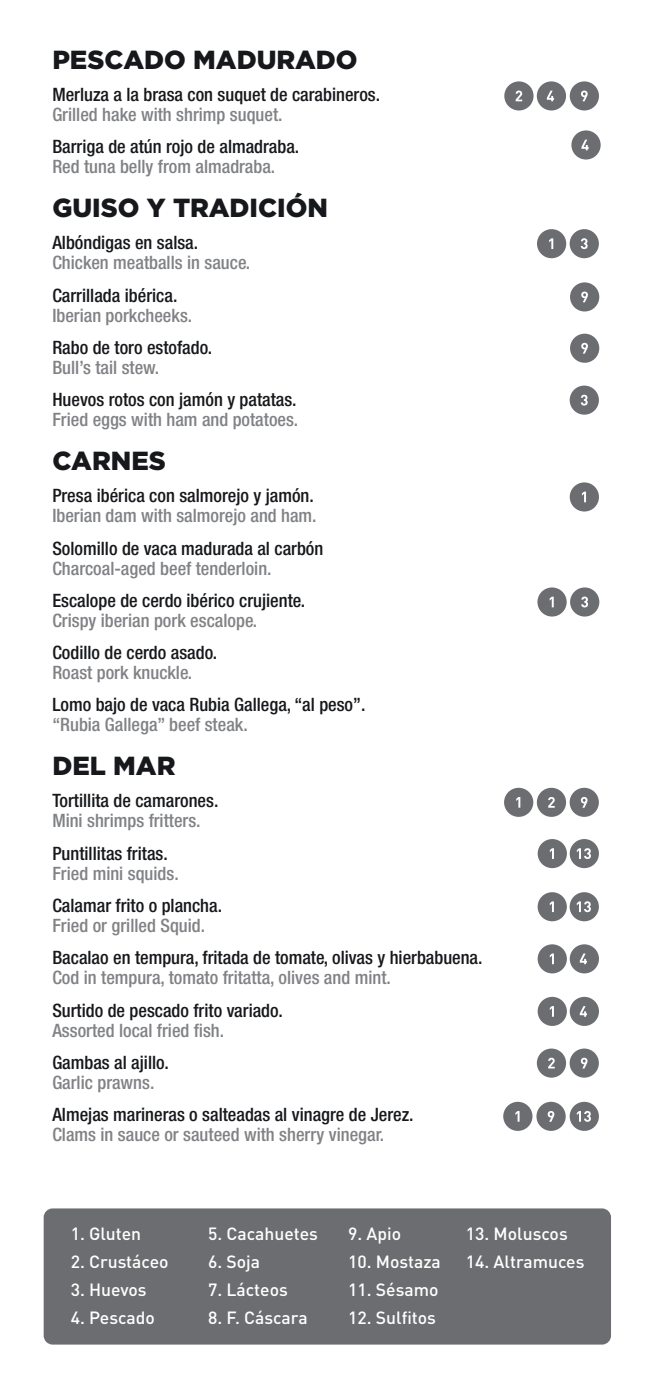
<style>
.page{position:relative;width:647px;height:1400px;background:#fff}
.page>*{position:absolute;margin:0;border:0;box-sizing:border-box;transform-origin:0 0}
.t1{font:900 26.12px "Gotham";color:#16181b}
.t2{font:500 condensed 18.5px "Helvetica Neue LT Com";color:#16181b}
.t3{font:500 condensed 18.5px "Helvetica Neue LT Com";color:#808285}
.t4{font:500 17.5px "DIN Pro";color:#fff}
</style>
<div class="page">
<div style="left:504px;top:81px;width:29px;height:29px;background:#6c6d70;border-radius:50%"></div>
<svg style="left:515px;top:91px;width:7px;height:10px"></svg>
<div style="left:536px;top:81px;width:29px;height:29px;background:#6c6d70;border-radius:50%"></div>
<svg style="left:546px;top:91px;width:7px;height:10px"></svg>
<div style="left:571px;top:130px;width:29px;height:29px;background:#6c6d70;border-radius:50%"></div>
<svg style="left:581px;top:140px;width:7px;height:10px"></svg>
<div style="left:536px;top:229px;width:30px;height:29px;background:#6c6d70;border-radius:50%"></div>
<svg style="left:549px;top:238px;width:4px;height:11px"></svg>
<div style="left:569px;top:229px;width:29px;height:29px;background:#6c6d70;border-radius:50%"></div>
<svg style="left:580px;top:238px;width:7px;height:11px"></svg>
<div style="left:569px;top:282px;width:30px;height:29px;background:#6c6d70;border-radius:50%"></div>
<svg style="left:581px;top:291px;width:6px;height:11px"></svg>
<div style="left:569px;top:333px;width:30px;height:30px;background:#6c6d70;border-radius:50%"></div>
<svg style="left:581px;top:343px;width:6px;height:10px"></svg>
<div style="left:569px;top:81px;width:29px;height:30px;background:#6c6d70;border-radius:50%"></div>
<svg style="left:581px;top:90px;width:6px;height:11px"></svg>
<div style="left:569px;top:385px;width:29px;height:29px;background:#6c6d70;border-radius:50%"></div>
<svg style="left:580px;top:394px;width:7px;height:11px"></svg>
<div style="left:569px;top:482px;width:29px;height:29px;background:#6c6d70;border-radius:50%"></div>
<svg style="left:581px;top:491px;width:4px;height:11px"></svg>
<div style="left:537px;top:587px;width:29px;height:29px;background:#6c6d70;border-radius:50%"></div>
<svg style="left:549px;top:596px;width:4px;height:11px"></svg>
<div style="left:569px;top:587px;width:30px;height:29px;background:#6c6d70;border-radius:50%"></div>
<svg style="left:581px;top:596px;width:6px;height:11px"></svg>
<div style="left:503px;top:787px;width:30px;height:29px;background:#6c6d70;border-radius:50%"></div>
<svg style="left:516px;top:797px;width:4px;height:10px"></svg>
<div style="left:536px;top:787px;width:29px;height:29px;background:#6c6d70;border-radius:50%"></div>
<svg style="left:548px;top:797px;width:6px;height:10px"></svg>
<div style="left:569px;top:787px;width:29px;height:30px;background:#6c6d70;border-radius:50%"></div>
<svg style="left:580px;top:797px;width:7px;height:10px"></svg>
<div style="left:537px;top:839px;width:29px;height:29px;background:#6c6d70;border-radius:50%"></div>
<svg style="left:549px;top:848px;width:4px;height:10px"></svg>
<div style="left:569px;top:839px;width:29px;height:29px;background:#6c6d70;border-radius:50%"></div>
<svg style="left:576px;top:848px;width:14px;height:11px"></svg>
<div style="left:537px;top:892px;width:29px;height:29px;background:#6c6d70;border-radius:50%"></div>
<svg style="left:549px;top:901px;width:4px;height:11px"></svg>
<div style="left:569px;top:892px;width:29px;height:29px;background:#6c6d70;border-radius:50%"></div>
<svg style="left:576px;top:901px;width:14px;height:11px"></svg>
<div style="left:537px;top:944px;width:29px;height:29px;background:#6c6d70;border-radius:50%"></div>
<svg style="left:549px;top:953px;width:4px;height:11px"></svg>
<div style="left:569px;top:944px;width:29px;height:29px;background:#6c6d70;border-radius:50%"></div>
<svg style="left:579px;top:953px;width:7px;height:11px"></svg>
<div style="left:537px;top:996px;width:29px;height:29px;background:#6c6d70;border-radius:50%"></div>
<svg style="left:549px;top:1006px;width:4px;height:10px"></svg>
<div style="left:569px;top:996px;width:29px;height:29px;background:#6c6d70;border-radius:50%"></div>
<svg style="left:579px;top:1006px;width:7px;height:10px"></svg>
<div style="left:536px;top:1048px;width:29px;height:29px;background:#6c6d70;border-radius:50%"></div>
<svg style="left:548px;top:1057px;width:6px;height:11px"></svg>
<div style="left:569px;top:1048px;width:29px;height:29px;background:#6c6d70;border-radius:50%"></div>
<svg style="left:580px;top:1057px;width:7px;height:11px"></svg>
<div style="left:503px;top:1101px;width:29px;height:29px;background:#6c6d70;border-radius:50%"></div>
<svg style="left:515px;top:1111px;width:4px;height:10px"></svg>
<div style="left:536px;top:1101px;width:29px;height:29px;background:#6c6d70;border-radius:50%"></div>
<svg style="left:547px;top:1111px;width:7px;height:10px"></svg>
<div style="left:569px;top:1101px;width:29px;height:29px;background:#6c6d70;border-radius:50%"></div>
<svg style="left:576px;top:1111px;width:14px;height:10px"></svg>
<div style="left:44px;top:1208px;width:566px;height:136px;background:#6c6d70;border-radius:9px"></div>
<h1 class="t1" style="left:52px;top:44px;width:306px">PESCADO MADURADO</h1>
<p class="t2" style="left:52px;top:83px;width:329px">Merluza a la brasa con suquet de carabineros.</p>
<p class="t3" style="left:52px;top:103px;width:231px">Grilled hake with shrimp suquet.</p>
<p class="t2" style="left:52px;top:136px;width:248px">Barriga de atún rojo de almadraba.</p>
<p class="t3" style="left:52px;top:156px;width:224px">Red tuna belly from almadraba.</p>
<h1 class="t1" style="left:52px;top:193px;width:277px">GUISO Y TRADICIÓN</h1>
<p class="t2" style="left:52px;top:232px;width:147px">Albóndigas en salsa.</p>
<p class="t3" style="left:52px;top:252px;width:199px">Chicken meatballs in sauce.</p>
<p class="t2" style="left:52px;top:284px;width:126px">Carrillada ibérica.</p>
<p class="t3" style="left:52px;top:304px;width:141px">Iberian porkcheeks.</p>
<p class="t2" style="left:52px;top:336px;width:161px">Rabo de toro estofado.</p>
<p class="t3" style="left:52px;top:356px;width:108px">Bull’s tail stew.</p>
<p class="t2" style="left:52px;top:388px;width:246px">Huevos rotos con jamón y patatas.</p>
<p class="t3" style="left:52px;top:408px;width:247px">Fried eggs with ham and potatoes.</p>
<h1 class="t1" style="left:52px;top:445px;width:115px">CARNES</h1>
<p class="t2" style="left:52px;top:484px;width:263px">Presa ibérica con salmorejo y jamón.</p>
<p class="t3" style="left:52px;top:504px;width:266px">Iberian dam with salmorejo and ham.</p>
<p class="t2" style="left:52px;top:537px;width:272px">Solomillo de vaca madurada al carbón</p>
<p class="t3" style="left:52px;top:557px;width:221px">Charcoal-aged beef tenderloin.</p>
<p class="t2" style="left:52px;top:589px;width:254px">Escalope de cerdo ibérico crujiente.</p>
<p class="t3" style="left:52px;top:609px;width:206px">Crispy iberian pork escalope.</p>
<p class="t2" style="left:52px;top:641px;width:166px">Codillo de cerdo asado.</p>
<p class="t3" style="left:52px;top:661px;width:141px">Roast pork knuckle.</p>
<p class="t2" style="left:52px;top:694px;width:314px">Lomo bajo de vaca Rubia Gallega, “al peso”.</p>
<p class="t3" style="left:52px;top:713px;width:197px">“Rubia Gallega” beef steak.</p>
<h1 class="t1" style="left:52px;top:750px;width:124px">DEL MAR</h1>
<p class="t2" style="left:52px;top:789px;width:167px">Tortillita de camarones.</p>
<p class="t3" style="left:52px;top:809px;width:150px">Mini shrimps fritters.</p>
<p class="t2" style="left:52px;top:842px;width:117px">Puntillitas fritas.</p>
<p class="t3" style="left:52px;top:862px;width:128px">Fried mini squids.</p>
<p class="t2" style="left:52px;top:894px;width:171px">Calamar frito o plancha.</p>
<p class="t3" style="left:52px;top:914px;width:154px">Fried or grilled Squid.</p>
<p class="t2" style="left:52px;top:946px;width:431px">Bacalao en tempura, fritada de tomate, olivas y hierbabuena.</p>
<p class="t3" style="left:52px;top:966px;width:340px">Cod in tempura, tomato fritatta, olives and mint.</p>
<p class="t2" style="left:52px;top:999px;width:232px">Surtido de pescado frito variado.</p>
<p class="t3" style="left:52px;top:1019px;width:173px">Assorted local fried fish.</p>
<p class="t2" style="left:52px;top:1051px;width:118px">Gambas al ajillo.</p>
<p class="t3" style="left:52px;top:1071px;width:103px">Garlic prawns.</p>
<p class="t2" style="left:52px;top:1103px;width:362px">Almejas marineras o salteadas al vinagre de Jerez.</p>
<p class="t3" style="left:52px;top:1123px;width:333px">Clams in sauce or sauteed with sherry vinegar.</p>
<p class="t4" style="left:71px;top:1221px;width:72px">1. Gluten</p>
<p class="t4" style="left:71px;top:1249px;width:99px">2. Crustáceo</p>
<p class="t4" style="left:71px;top:1277px;width:77px">3. Huevos</p>
<p class="t4" style="left:71px;top:1305px;width:86px">4. Pescado</p>
<p class="t4" style="left:208px;top:1221px;width:111px">5. Cacahuetes</p>
<p class="t4" style="left:208px;top:1249px;width:54px">6. Soja</p>
<p class="t4" style="left:208px;top:1277px;width:81px">7. Lácteos</p>
<p class="t4" style="left:208px;top:1305px;width:101px">8. F. Cáscara</p>
<p class="t4" style="left:348px;top:1221px;width:55px">9. Apio</p>
<p class="t4" style="left:348px;top:1249px;width:94px">10. Mostaza</p>
<p class="t4" style="left:348px;top:1277px;width:92px">11. Sésamo</p>
<p class="t4" style="left:348px;top:1305px;width:89px">12. Sulfitos</p>
<p class="t4" style="left:465px;top:1221px;width:103px">13. Moluscos</p>
<p class="t4" style="left:465px;top:1249px;width:120px">14. Altramuces</p>
</div>
